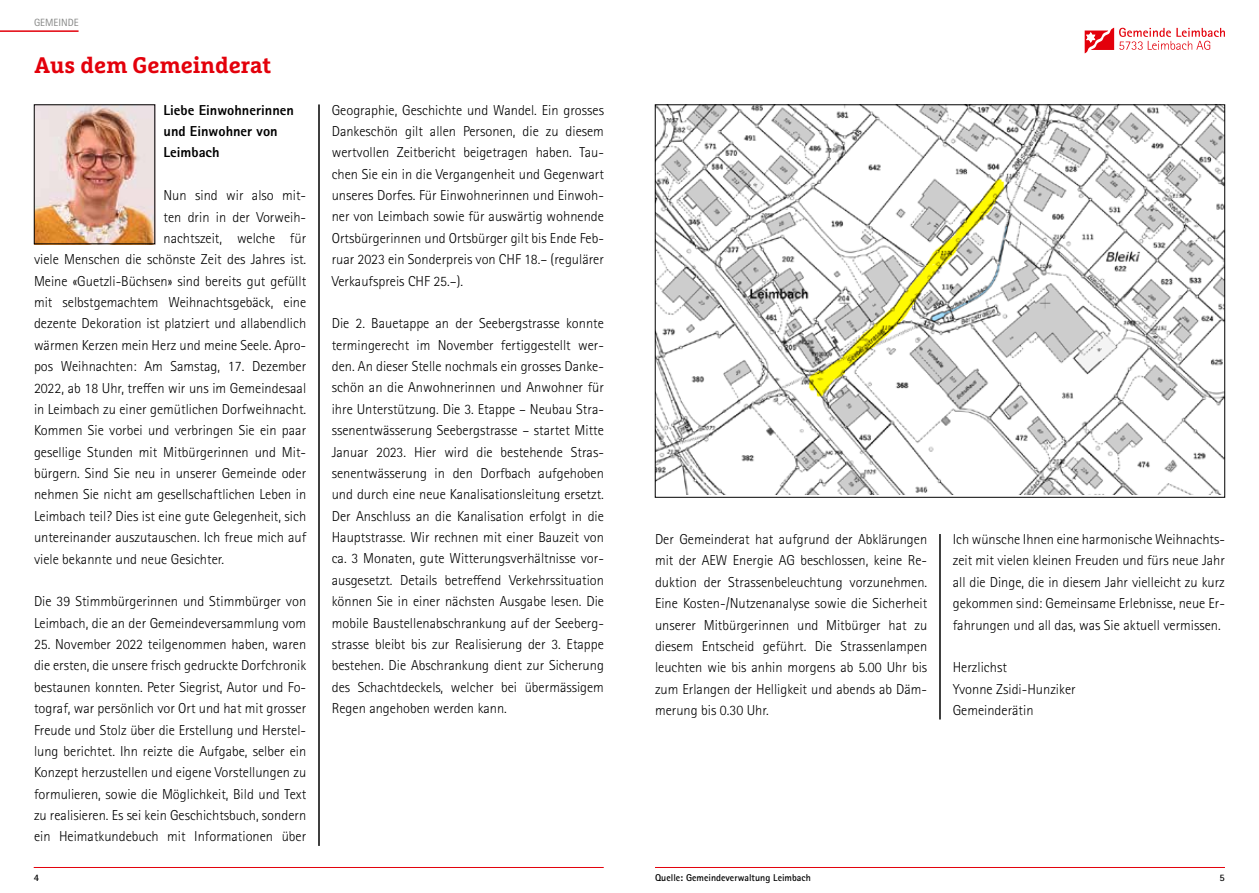
<style>
.page{position:relative;width:1259px;height:893px;background:#fff}
.page>*{position:absolute;margin:0;border:0;box-sizing:border-box;transform-origin:0 0}
.t1{font:700 22.5px "Marselis Slab Pro";color:#e3000b}
.t2{font:300 14.4px/21.3px "Rotis Sans Serif Std";color:#000;text-align:justify}
.t3{font:800 14.4px/21.3px "Rotis Sans Serif Std";color:#000}
.t4{font:10.5px "Rotis Sans Serif Std";color:#868786}
.t5{font:700 9.9px "Rotis Sans Serif Std";color:#000}
</style>
<div class="page">
<svg style="left:1084px;top:28px;width:141px;height:25px"></svg>
<hr style="left:0;top:30px;width:79px;height:2px;background:#e3000b">
<hr style="left:34px;top:867px;width:570px;height:1px;background:#e3000b">
<hr style="left:655px;top:867px;width:570px;height:1px;background:#e3000b">
<hr style="left:939px;top:534px;width:1px;height:185px;background:#000">
<hr style="left:319px;top:105px;width:1px;height:741px;background:#000">
<img style="left:36px;top:107px;width:117px;height:135px">
<img style="left:657px;top:107px;width:566px;height:388px">
<p class="t4" style="left:34px;top:16px;width:46px">GEMEINDE</p>
<h1 class="t1" style="left:35px;top:51px;width:238px">Aus dem Gemeinderat</h1>
<p class="t3" style="left:163px;top:99px;width:132px">Liebe Einwohnerinnen und Einwohner von<br>Leimbach</p>
<p class="t2" style="left:163px;top:185px;width:144px">Nun sind wir also mit-</p>
<p class="t2" style="left:163px;top:206px;width:144px">ten drin in der Vorweih-</p>
<p class="t2" style="left:163px;top:228px;width:144px">nachtszeit, welche für</p>
<p class="t2" style="left:34px;top:249px;width:274px">viele Menschen die schönste Zeit des Jahres ist.</p>
<p class="t2" style="left:34px;top:270px;width:274px">Meine «Guetzli-Büchsen» sind bereits gut gefüllt</p>
<p class="t2" style="left:34px;top:292px;width:274px">mit selbstgemachtem Weihnachtsgebäck, eine</p>
<p class="t2" style="left:34px;top:313px;width:274px">dezente Dekoration ist platziert und allabendlich</p>
<p class="t2" style="left:34px;top:334px;width:272px">wärmen Kerzen mein Herz und meine Seele. Apro-</p>
<p class="t2" style="left:34px;top:356px;width:274px">pos Weihnachten: Am Samstag, 17. Dezember</p>
<p class="t2" style="left:34px;top:377px;width:274px">2022, ab 18 Uhr, treffen wir uns im Gemeindesaal</p>
<p class="t2" style="left:34px;top:399px;width:274px">in Leimbach zu einer gemütlichen Dorfweihnacht.</p>
<p class="t2" style="left:34px;top:420px;width:274px">Kommen Sie vorbei und verbringen Sie ein paar</p>
<p class="t2" style="left:34px;top:441px;width:274px">gesellige Stunden mit Mitbürgerinnen und Mit-</p>
<p class="t2" style="left:34px;top:463px;width:274px">bürgern. Sind Sie neu in unserer Gemeinde oder</p>
<p class="t2" style="left:34px;top:484px;width:274px">nehmen Sie nicht am gesellschaftlichen Leben in</p>
<p class="t2" style="left:34px;top:505px;width:274px">Leimbach teil? Dies ist eine gute Gelegenheit, sich</p>
<p class="t2" style="left:34px;top:527px;width:274px">untereinander auszutauschen. Ich freue mich auf</p>
<p class="t2" style="left:34px;top:548px;width:192px">viele bekannte und neue Gesichter.</p>
<p class="t2" style="left:34px;top:591px;width:274px">Die 39 Stimmbürgerinnen und Stimmbürger von<br>Leimbach, die an der Gemeindeversammlung vom</p>
<p class="t2" style="left:34px;top:634px;width:274px">25. November 2022 teilgenommen haben, waren die ersten, die unsere frisch gedruckte Dorfchronik bestaunen konnten. Peter Siegrist, Autor und Fo&shy;tograf, war persönlich vor Ort und hat mit grosser Freude und Stolz über die Erstellung und Herstel&shy;lung berichtet. Ihn reizte die Aufgabe, selber ein Konzept herzustellen und eigene Vorstellungen zu formulieren, sowie die Möglichkeit, Bild und Text zu realisieren. Es sei kein Geschichtsbuch, sondern ein Heimatkundebuch mit Informationen über</p>
<p class="t2" style="left:332px;top:99px;width:274px">Geographie, Geschichte und Wandel. Ein grosses Dankeschön gilt allen Personen, die zu diesem wertvollen Zeitbericht beigetragen haben. Tau&shy;chen Sie ein in die Vergangenheit und Gegenwart unseres Dorfes. Für Einwohnerinnen und Einwoh&shy;ner von Leimbach sowie für auswärtig wohnende Ortsbürgerinnen und Ortsbürger gilt bis Ende Feb&shy;ruar 2023 ein Sonderpreis von CHF 18.– (regulärer Verkaufspreis CHF 25.–).</p>
<p class="t2" style="left:332px;top:313px;width:274px">Die 2. Bauetappe an der Seebergstrasse konnte termingerecht im November fertiggestellt wer&shy;den. An dieser Stelle nochmals ein grosses Danke&shy;schön an die Anwohnerinnen und Anwohner für ihre Unterstützung. Die 3. Etappe – Neubau Stra&shy;ssenentwässerung Seebergstrasse – startet Mitte Januar 2023. Hier wird die bestehende Stras&shy;senentwässerung in den Dorfbach aufgehoben und durch eine neue Kanalisationsleitung ersetzt.<br>Der Anschluss an die Kanalisation erfolgt in die Hauptstrasse. Wir rechnen mit einer Bauzeit von ca. 3 Monaten, gute Witterungsverhältnisse vor&shy;ausgesetzt. Details betreffend Verkehrssituation können Sie in einer nächsten Ausgabe lesen. Die mobile Baustellenabschrankung auf der Seeberg&shy;strasse bleibt bis zur Realisierung der 3. Etappe bestehen. Die Abschrankung dient zur Sicherung des Schachtdeckels, welcher bei übermässigem Regen angehoben werden kann.</p>
<p class="t2" style="left:655px;top:529px;width:274px">Der Gemeinderat hat aufgrund der Abklärungen mit der AEW Energie AG beschlossen, keine Re&shy;duktion der Strassenbeleuchtung vorzunehmen.<br>Eine Kosten-/Nutzenanalyse sowie die Sicherheit unserer Mitbürgerinnen und Mitbürger hat zu diesem Entscheid geführt. Die Strassenlampen leuchten wie bis anhin morgens ab 5.00 Uhr bis zum Erlangen der Helligkeit und abends ab Däm&shy;merung bis 0.30 Uhr.</p>
<p class="t2" style="left:952px;top:529px;width:274px">Ich wünsche Ihnen eine harmonische Weihnachts&shy;zeit mit vielen kleinen Freuden und fürs neue Jahr all die Dinge, die in diesem Jahr vielleicht zu kurz gekommen sind: Gemeinsame Erlebnisse, neue Er&shy;fahrungen und all das, was Sie aktuell vermissen.</p>
<p class="t2" style="left:952px;top:657px;width:124px;text-align:left">Herzlichst<br>Yvonne Zsidi-Hunziker<br>Gemeinderätin</p>
<p class="t5" style="left:34px;top:871px;width:7px">4</p>
<p class="t5" style="left:655px;top:871px;width:157px">Quelle: Gemeindeverwaltung Leimbach</p>
<p class="t5" style="left:1219px;top:871px;width:7px">5</p>
</div>
